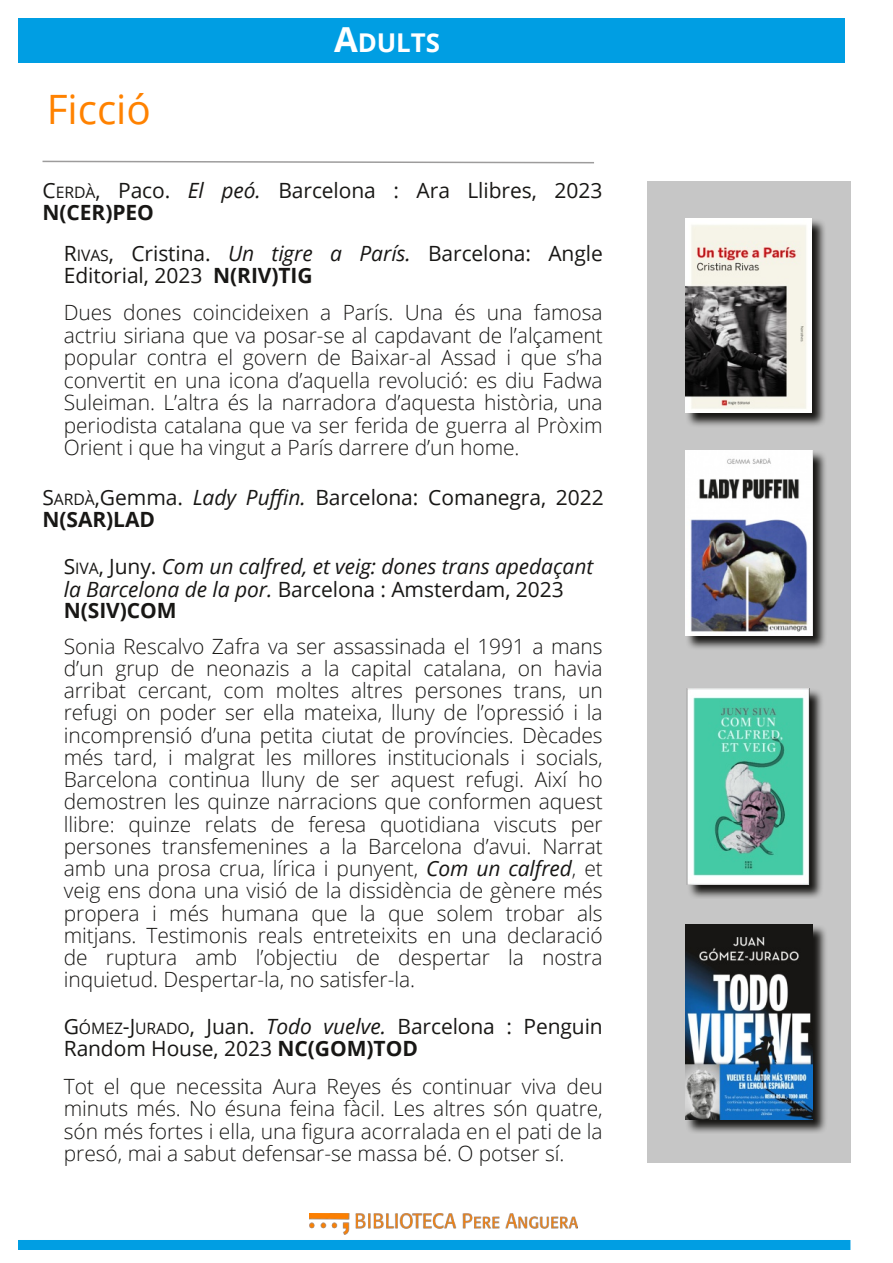
<style>
.page{position:relative;width:893px;height:1263px;background:#fff}
.page>*{position:absolute;margin:0;border:0;box-sizing:border-box;transform-origin:0 0}
.t1{font:40.5px "Open Sans";color:#ff8200}
.t2{font:700 25.8px "Open Sans";color:#fff}
.t3{font:300 21px/22.2px "Open Sans";letter-spacing:-.005em;color:#181715;text-align:justify}
.t4{font:21px/22px "Open Sans";letter-spacing:-.005em;color:#181715}
.t5{font:italic 21px/21.8px "Open Sans";letter-spacing:-.005em;color:#181715}
.s1{font-size:34.5px}
.s2{font-size:15.75px}
.s3{font-style:italic}
.s4{font-weight:700}
.s5{font-style:normal}
.s6{font-style:normal;font-size:15.75px}
.s7{font-weight:700;font-style:normal}
.s8{font-weight:400;font-style:italic}
</style>
<div class="page">
<div style="left:647px;top:181px;width:203px;height:981px;background:#c6c6c6"></div>
<div style="left:18px;top:1240px;width:832px;height:10px;background:#009ee3"></div>
<div style="left:18px;top:18px;width:826px;height:44px;background:#009ee3"></div>
<svg style="left:42px;top:160px;width:552px;height:4px"></svg>
<img style="left:309px;top:1214px;width:269px;height:20px">
<svg style="left:685px;top:450px;width:141px;height:199px;background:#727271"></svg>
<img style="left:685px;top:450px;width:127px;height:185px">
<svg style="left:686px;top:690px;width:136px;height:208px;background:#6a6a69"></svg>
<img style="left:686px;top:688px;width:124px;height:196px">
<svg style="left:685px;top:924px;width:141px;height:209px;background:#606264"></svg>
<img style="left:685px;top:924px;width:127px;height:195px">
<svg style="left:687px;top:220px;width:138px;height:206px;background:#646362"></svg>
<img style="left:685px;top:219px;width:127px;height:194px">
<h1 class="t1" style="left:47px;top:81px;width:106px">Ficció</h1>
<p class="t2" style="left:334px;top:24px;width:107px"><span class="s1">A</span>DULTS</p>
<p class="t4" style="left:43px;top:180px;width:561px;line-height:21.5px">C<span class="s2">ERDÀ</span>, Paco. <span class="s3">El peó.</span> Barcelona : Ara Llibres, 2023<br><span class="s4">N(CER)PEO</span></p>
<p class="t4" style="left:64px;top:241px;width:540px">R<span class="s2">IVAS</span>, Cristina. <span class="s3">Un tigre a París.</span> Barcelona: Angle<br>Editorial, 2023 <span class="s4">N(RIV)TIG</span></p>
<p class="t3" style="left:64px;top:301px;width:540px">Dues dones coincideixen a París. Una és una famosa actriu siriana que va posar-se al capdavant de l’alçament popular contra el govern de Baixar-al Assad i que s’ha convertit en una icona d’aquella revolució: es diu Fadwa Suleiman. L’altra és la narradora d’aquesta història, una periodista catalana que va ser ferida de guerra al Pròxim Orient i que ha vingut a París darrere d’un home.</p>
<p class="t4" style="left:43px;top:486px;width:563px;line-height:21.3px">S<span class="s2">ARDÀ</span>,Gemma. <span class="s3">Lady Puffin.</span> Barcelona: Comanegra, 2022<br><span class="s4">N(SAR)LAD</span></p>
<p class="t5" style="left:64px;top:555px;width:531px"><span class="s5">S</span><span class="s6">IVA</span><span class="s5">, Juny.</span> Com un calfred, et veig: dones trans apedaçant la Barcelona de la por. <span class="s5">Barcelona : Amsterdam, 2023<br></span><span class="s7">N(SIV)COM</span></p>
<p class="t3" style="left:64px;top:634px;width:540px">Sonia Rescalvo Zafra va ser assassinada el 1991 a mans d’un grup de neonazis a la capital catalana, on havia arribat cercant, com moltes altres persones trans, un refugi on poder ser ella mateixa, lluny de l’opressió i la incomprensió d’una petita ciutat de províncies. Dècades més tard, i malgrat les millores institucionals i socials, Barcelona continua lluny de ser aquest refugi. Així ho demostren les quinze narracions que conformen aquest llibre: quinze relats de feresa quotidiana viscuts per persones transfemenines a la Barcelona d’avui. Narrat amb una prosa crua, lírica i punyent, <span class="s8">Com un calfred</span>, et veig ens dona una visió de la dissidència de gènere més propera i més humana que la que solem trobar als mitjans. Testimonis reals entreteixits en una declaració de ruptura amb l’objectiu de despertar la nostra inquietud. Despertar-la, no satisfer-la.</p>
<p class="t4" style="left:64px;top:1015px;width:540px">G<span class="s2">ÓMEZ</span>-J<span class="s2">URADO</span>, Juan. <span class="s3">Todo vuelve.</span> Barcelona : Penguin<br>Random House, 2023 <span class="s4">NC(GOM)TOD</span></p>
<p class="t3" style="left:64px;top:1074px;width:540px">Tot el que necessita Aura Reyes és continuar viva deu minuts més. No ésuna feina fàcil. Les altres són quatre, són més fortes i ella, una figura acorralada en el pati de la presó, mai a sabut defensar-se massa bé. O potser sí.</p>
</div>
